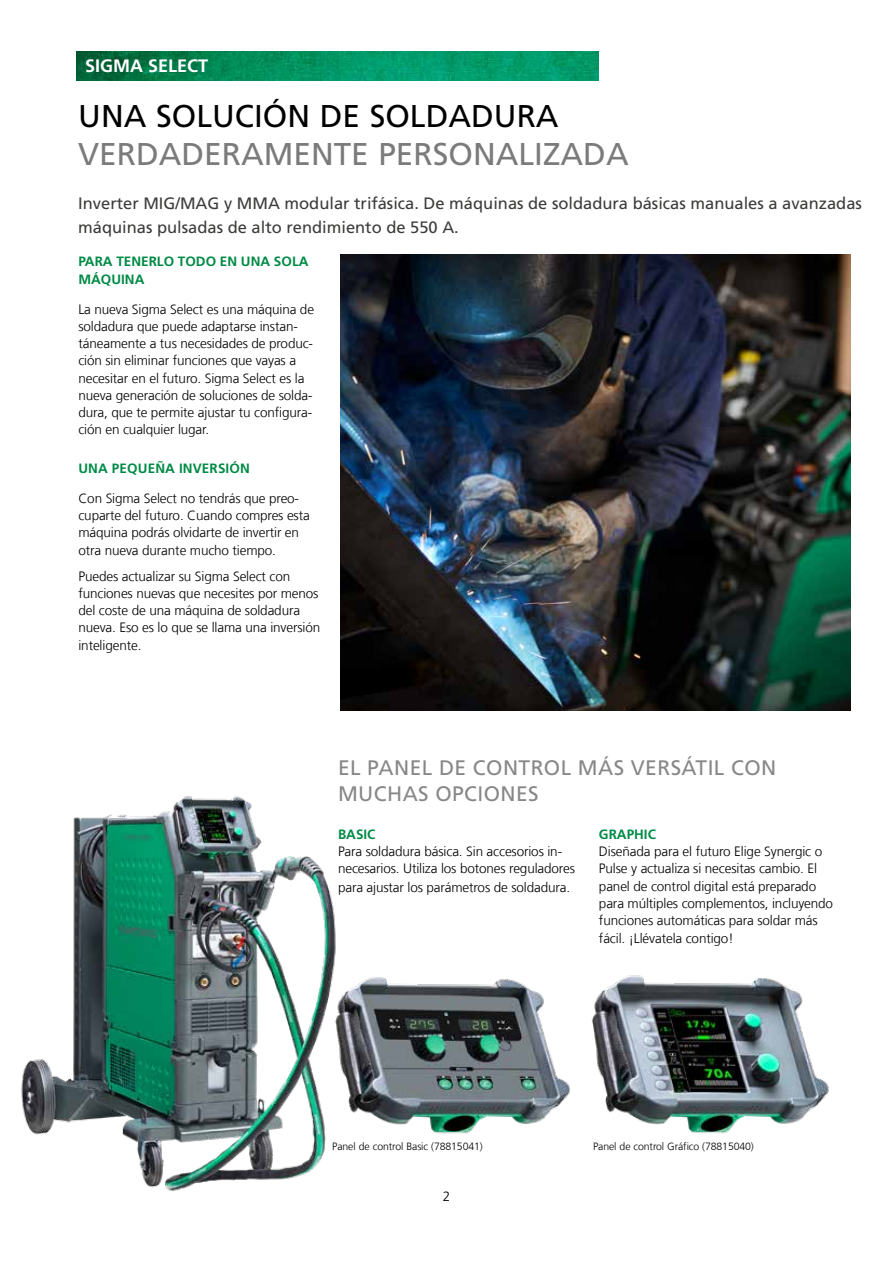
<style>
.page{position:relative;width:893px;height:1263px;background:#fff}
.page>*{position:absolute;margin:0;border:0;box-sizing:border-box;transform-origin:0 0}
.t1{font:31.5px "Frutiger LT Pro";color:#7c7b7b}
.t2{font:31.5px "Frutiger LT Pro";color:#000}
.t3{font:21px/25.5px "Frutiger LT Pro";letter-spacing:.02em;color:#878787}
.t4{font:700 18px "Frutiger LT Pro";color:#fff}
.t5{font:16.5px/24px "Frutiger LT Pro";color:#3c3c3b}
.t6{font:300 13.5px/17.2px "Frutiger LT Com";letter-spacing:-.01em;color:#000}
.t7{font:700 13.5px/17.2px "Frutiger LT Pro";color:#008a46}
.t8{font:300 10.5px "Frutiger LT Com";letter-spacing:-.01em;color:#000}
</style>
<div class="page">
<img style="left:21px;top:796px;width:315px;height:395px">
<img style="left:340px;top:255px;width:511px;height:456px">
<img style="left:77px;top:51px;width:521px;height:30px">
<img style="left:322px;top:966px;width:249px;height:176px">
<img style="left:592px;top:975px;width:237px;height:159px">
<h3 class="t4" style="left:85px;top:55px;width:125px">SIGMA SELECT</h3>
<h1 class="t2" style="left:78px;top:98px;width:482px">UNA SOLUCIÓN DE SOLDADURA</h1>
<h1 class="t1" style="left:78px;top:136px;width:552px">VERDADERAMENTE PERSONALIZADA</h1>
<p class="t5" style="left:78px;top:191px;width:785px">Inverter MIG/MAG y MMA modular trifásica. De máquinas de soldadura básicas manuales a avanzadas máquinas pulsadas de alto rendimiento de 550 A.</p>
<p class="t7" style="left:78px;top:253px;width:232px">PARA TENERLO TODO EN UNA SOLA<br>MÁQUINA</p>
<p class="t6" style="left:78px;top:300px;width:237px">La nueva Sigma Select es una máquina de soldadura que puede adaptarse instan&shy;táneamente a tus necesidades de produc&shy;ción sin eliminar funciones que vayas a necesitar en el futuro. Sigma Select es la nueva generación de soluciones de solda&shy;dura, que te permite ajustar tu configura&shy;ción en cualquier lugar.</p>
<p class="t7" style="left:78px;top:460px;width:173px">UNA PEQUEÑA INVERSIÓN</p>
<p class="t6" style="left:78px;top:490px;width:233px">Con Sigma Select no tendrás que preo&shy;cuparte del futuro. Cuando compres esta máquina podrás olvidarte de invertir en otra nueva durante mucho tiempo.</p>
<p class="t6" style="left:78px;top:567px;width:243px">Puedes actualizar su Sigma Select con funciones nuevas que necesites por menos del coste de una máquina de soldadura nueva. Eso es lo que se llama una inversión inteligente.</p>
<h2 class="t3" style="left:338px;top:755px;width:440px">EL PANEL DE CONTROL MÁS VERSÁTIL CON<br>MUCHAS OPCIONES</h2>
<p class="t7" style="left:338px;top:826px;width:39px">BASIC</p>
<p class="t6" style="left:338px;top:843px;width:238px">Para soldadura básica. Sin accesorios in&shy;necesarios. Utiliza los botones reguladores</p>
<p class="t6" style="left:338px;top:879px;width:234px">para ajustar los parámetros de soldadura.</p>
<p class="t7" style="left:599px;top:826px;width:58px">GRAPHIC</p>
<p class="t6" style="left:599px;top:843px;width:236px">Diseñada para el futuro Elige Synergic o Pulse y actualiza si necesitas cambio. El panel de control digital está preparado para múltiples complementos, incluyendo funciones automáticas para soldar más fácil. ¡Llévatela contigo!</p>
<p class="t8" style="left:332px;top:1140px;width:152px">Panel de control Basic (78815041)</p>
<p class="t8" style="left:593px;top:1140px;width:162px">Panel de control Gráfico (78815040)</p>
<p class="t6" style="left:443px;top:1187px;width:9px">2</p>
</div>
